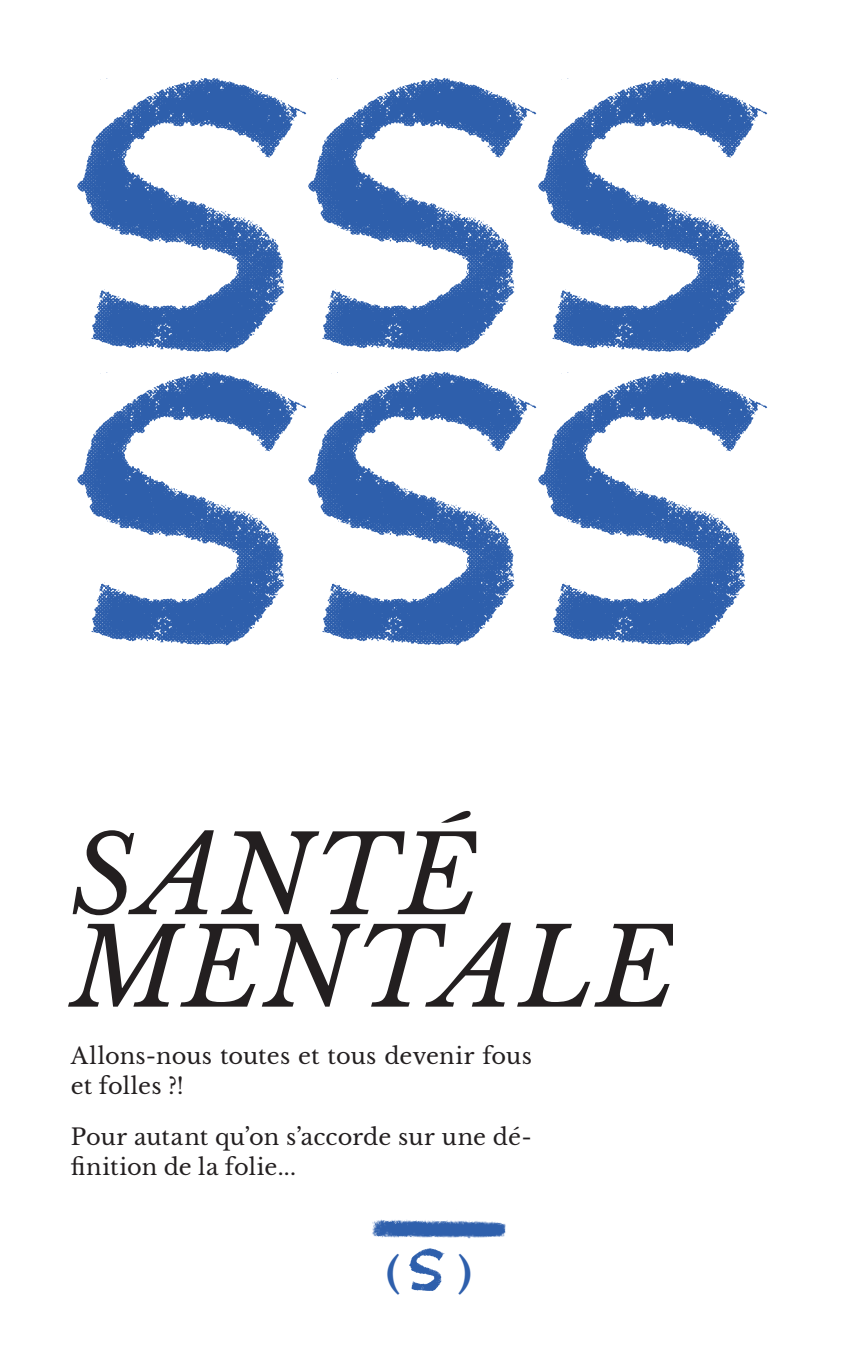
<style>
.page{position:relative;width:851px;height:1347px;background:#fff}
.page>*{position:absolute;margin:0;border:0;box-sizing:border-box;transform-origin:0 0}
.t1{font:italic 107.5px/92.5px "Libre Baskerville";letter-spacing:.015em;color:#231f20}
.t2{font:700 40px "Libre Baskerville";color:#2e5fac}
.t3{font:22.5px/30px "Libre Baskerville";color:#231f20}
</style>
<div class="page">
<img style="left:372px;top:1219px;width:134px;height:20px">
<img style="left:77px;top:78px;width:224px;height:568px">
<img style="left:409px;top:1248px;width:36px;height:43px">
<img style="left:301px;top:78px;width:230px;height:568px">
<img style="left:531px;top:78px;width:237px;height:568px">
<h1 class="t1" style="left:71px;top:829px;width:607px">SANTÉ<br>MENTALE</h1>
<p class="t3" style="left:71px;top:1040px;width:462px">Allons-nous toutes et tous devenir fous et folles ?!</p>
<p class="t3" style="left:71px;top:1122px;width:462px">Pour autant qu’on s’accorde sur une dé&shy;finition de la folie...</p>
<h2 class="t2" style="left:386px;top:1247px;width:15px">(</h2>
<h2 class="t2" style="left:458px;top:1247px;width:15px">)</h2>
</div>
